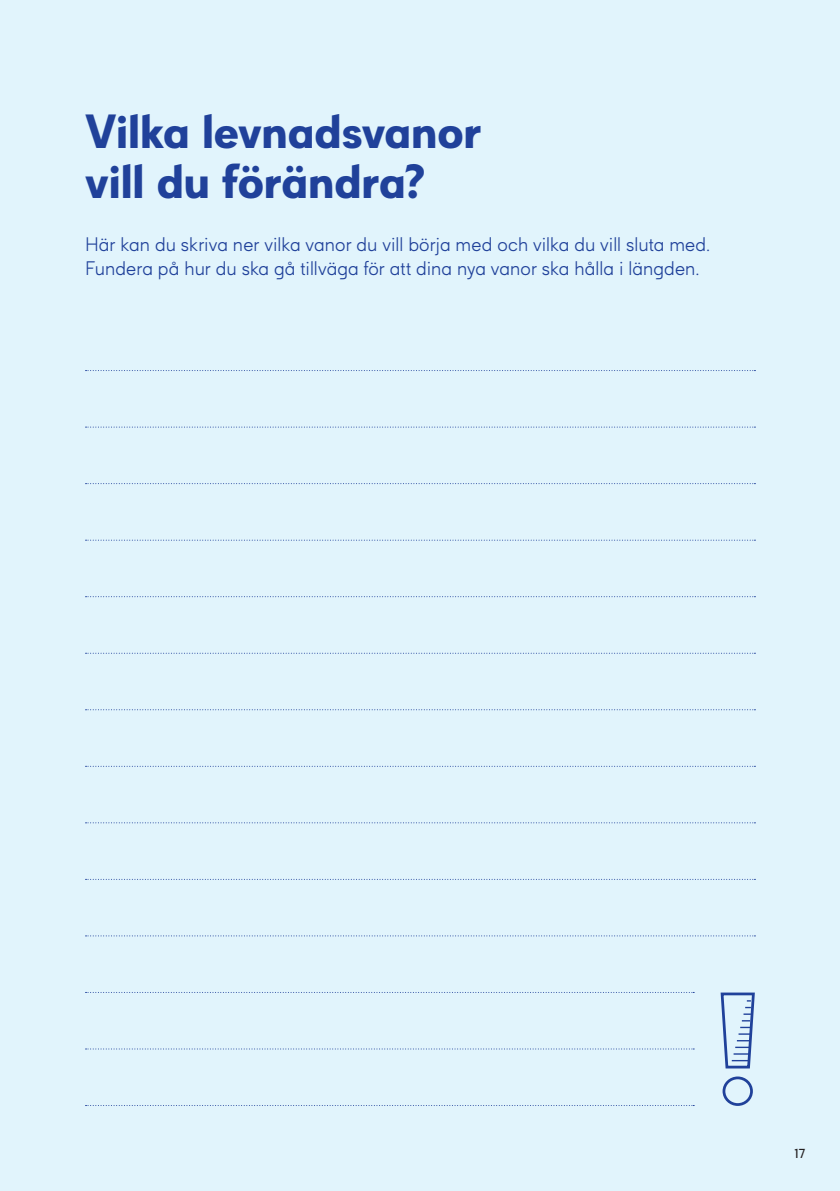
<style>
.page{position:relative;width:840px;height:1191px;background:#fff}
.page>*{position:absolute;margin:0;border:0;box-sizing:border-box;transform-origin:0 0}
.t1{font:700 44px/50px "Cancerfonden Sans";letter-spacing:-.005em;color:#20419a}
.t2{font:300 18px/24px "Cancerfonden Sans";color:#20419a}
.t3{font:12px "Cancerfonden Sans";color:#231f20}
</style>
<div class="page">
<div style="left:0;top:0;width:839px;height:1191px;background:#e1f4fc"></div>
<svg style="left:85px;top:370px;width:670px;height:1px"></svg>
<svg style="left:85px;top:427px;width:670px;height:1px"></svg>
<svg style="left:85px;top:483px;width:670px;height:1px"></svg>
<svg style="left:85px;top:540px;width:670px;height:1px"></svg>
<svg style="left:85px;top:596px;width:670px;height:1px"></svg>
<svg style="left:85px;top:653px;width:670px;height:1px"></svg>
<svg style="left:85px;top:709px;width:670px;height:1px"></svg>
<svg style="left:85px;top:766px;width:670px;height:1px"></svg>
<svg style="left:85px;top:822px;width:670px;height:1px"></svg>
<svg style="left:85px;top:879px;width:670px;height:1px"></svg>
<svg style="left:85px;top:935px;width:670px;height:1px"></svg>
<svg style="left:85px;top:992px;width:608px;height:1px"></svg>
<svg style="left:85px;top:1048px;width:608px;height:1px"></svg>
<svg style="left:85px;top:1105px;width:608px;height:1px"></svg>
<svg style="left:720px;top:992px;width:35px;height:114px"></svg>
<h1 class="t1" style="left:85px;top:107px;width:397px">Vilka levnadsvanor vill du förändra?</h1>
<p class="t2" style="left:85px;top:232px;width:626px">Här kan du skriva ner vilka vanor du vill börja med och vilka du vill sluta med.<br>Fundera på hur du ska gå tillväga för att dina nya vanor ska hålla i längden.</p>
<p class="t3" style="left:793px;top:1145px;width:13px">17</p>
</div>
